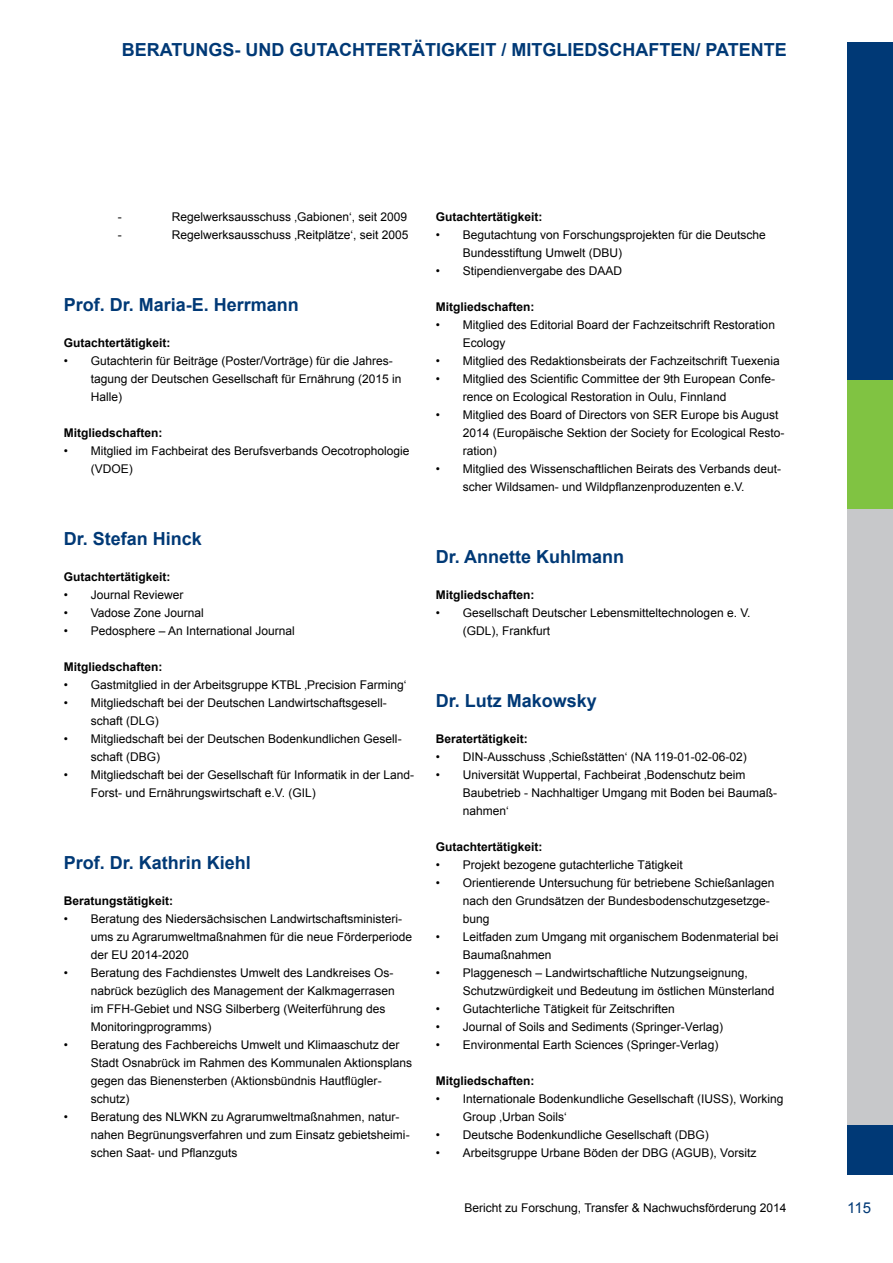
<style>
.page{position:relative;width:893px;height:1263px;background:#fff}
.page>*{position:absolute;margin:0;border:0;box-sizing:border-box;transform-origin:0 0}
.t1{font:700 18px "Arial";color:#003976}
.t2{font:15px "Arial";color:#003976}
.t3{font:12px/18px "Arial";color:#000}
.t4{font:700 12px "Arial";color:#000}
</style>
<div class="page">
<div style="left:847px;top:1110px;width:46px;height:65px;background:#003976"></div>
<div style="left:847px;top:443px;width:46px;height:681px;background:#c7c8ca"></div>
<div style="left:847px;top:356px;width:46px;height:152px;background:#80c342"></div>
<div style="left:847px;top:43px;width:46px;height:336px;background:#003976"></div>
<h1 class="t1" style="left:122px;top:37px;width:26px">Berat</h1>
<h1 class="t1" style="left:183px;top:37px;width:147px">ungs- und Gutachtert</h1>
<h1 class="t1" style="left:412px;top:37px;width:66px">ätigkeit</h1>
<h1 class="t1" style="left:501px;top:37px;width:109px">/ Mitgliedschaften</h1>
<h1 class="t1" style="left:695px;top:37px;width:23px">/ Patente</h1>
<p class="t3" style="left:118px;top:208px;width:5px">-</p>
<p class="t3" style="left:172px;top:208px;width:237px">Regelwerksausschuss ‚Gabionen‘, seit 2009</p>
<p class="t3" style="left:118px;top:226px;width:5px">-</p>
<p class="t3" style="left:172px;top:226px;width:238px">Regelwerksausschuss ‚Reitplätze‘, seit 2005</p>
<h1 class="t1" style="left:64px;top:293px;width:237px">Prof. Dr. Maria-E. Herrmann</h1>
<p class="t4" style="left:64px;top:335px;width:108px">Gutachtertätigkeit:</p>
<p class="t3" style="left:91px;top:352px;width:312px;text-indent:-27px">• Gutachterin für Beiträge (Poster/Vorträge) für die Jahres&shy;tagung der Deutschen Gesellschaft für Ernährung (2015 in<br>Halle)</p>
<p class="t4" style="left:64px;top:425px;width:100px">Mitgliedschaften:</p>
<p class="t3" style="left:91px;top:442px;width:320px;text-indent:-27px">• Mitglied im Fachbeirat des Berufsverbands Oecotrophologie (VDOE)</p>
<h1 class="t1" style="left:64px;top:527px;width:140px">Dr. Stefan Hinck</h1>
<p class="t4" style="left:64px;top:569px;width:108px">Gutachtertätigkeit:</p>
<p class="t3" style="left:64px;top:586px;width:121px">• Journal Reviewer</p>
<p class="t3" style="left:64px;top:604px;width:142px">• Vadose Zone Journal</p>
<p class="t3" style="left:64px;top:622px;width:233px">• Pedosphere – An International Journal</p>
<p class="t4" style="left:64px;top:659px;width:100px">Mitgliedschaften:</p>
<p class="t3" style="left:64px;top:676px;width:211px">• Gastmitglied in der Arbeitsgruppe KTBL</p>
<p class="t3" style="left:304px;top:676px;width:104px">‚Precision Farming‘</p>
<p class="t3" style="left:91px;top:694px;width:298px;text-indent:-27px">• Mitgliedschaft bei der Deutschen Landwirtschaftsgesell&shy;schaft (DLG)</p>
<p class="t3" style="left:91px;top:730px;width:312px;text-indent:-27px">• Mitgliedschaft bei der Deutschen Bodenkundlichen Gesell&shy;schaft (DBG</p>
<p class="t3" style="left:156px;top:748px;width:5px">)</p>
<p class="t3" style="left:91px;top:766px;width:325px;text-indent:-27px">• Mitgliedschaft bei der Gesellschaft für Informatik in der Land-<br>Forst- und Ernährungswirtschaft e.V. (GIL)</p>
<h1 class="t1" style="left:64px;top:851px;width:189px">Prof. Dr. Kathrin Kiehl</h1>
<p class="t4" style="left:64px;top:893px;width:111px">Beratungstätigkeit:</p>
<p class="t3" style="left:91px;top:910px;width:323px;text-indent:-27px">• Beratung des N iedersächsischen Landwirtschaftsministeri&shy;ums zu Agrarumweltmaßnahmen für die neue Förderperiode der EU</p>
<p class="t3" style="left:131px;top:946px;width:59px">2014-2020</p>
<p class="t3" style="left:91px;top:964px;width:306px;text-align:justify;text-indent:-27px">• Beratung des Fachdienstes U mwelt des Landkreises Os&shy;nabrück bezüglich des Management der Kalkmagerrasen im FFH</p>
<p class="t3" style="left:130px;top:1000px;width:71px">-Gebiet und NSGS</p>
<p class="t3" style="left:233px;top:1000px;width:153px">ilberberg (Weiterführung des</p>
<p class="t3" style="left:91px;top:1018px;width:122px">Monitoringprogramms)</p>
<p class="t3" style="left:91px;top:1036px;width:323px;text-indent:-27px">• Beratung des Fachbereichs U mwelt und Klimaaschutz der Stadt Osnabrück im Rahmen des Kommunalen Aktionsplans gegen das Bienensterben (Aktionsbündnis Hautflügler&shy;schutz)</p>
<p class="t3" style="left:64px;top:1108px;width:106px">• Beratung des NLWKN</p>
<p class="t3" style="left:91px;top:1108px;width:320px;text-indent:121px">zu Agrarumweltmaßnahmen, natur&shy;nahen Begrünungsverfahren und zum Einsatz gebietsheimi&shy;schen Saat- und Pflanzguts</p>
<p class="t4" style="left:436px;top:209px;width:108px">Gutachtertätigkeit:</p>
<p class="t3" style="left:463px;top:226px;width:304px;text-indent:-27px">• Begutachtung von Forschungsprojekten für die Deutsche<br>Bundesstiftung U mwelt (DBU</p>
<p class="t3" style="left:618px;top:244px;width:5px">)</p>
<p class="t3" style="left:436px;top:262px;width:186px">• Stipendienvergabe des DAAD</p>
<p class="t4" style="left:436px;top:299px;width:100px">Mitgliedschaften:</p>
<p class="t3" style="left:463px;top:316px;width:314px;text-indent:-27px">• Mitglied des Editorial Board der Fachzeitschrift Restoration<br>Ecology</p>
<p class="t3" style="left:436px;top:352px;width:345px">• Mitglied des Redaktionsbeirats der Fachzeitschrift Tuexenia</p>
<p class="t3" style="left:463px;top:370px;width:314px;text-indent:-27px">• Mitglied des Scientific Committee der 9th European Confe&shy;rence on Ecological Restoration in Oulu, Finnland</p>
<p class="t3" style="left:436px;top:406px;width:222px">• Mitglied des Board of D irectors von SERE</p>
<p class="t3" style="left:463px;top:406px;width:323px;text-indent:226px">urope bis August<br>2014 (Europäische Sektion der Society for Ecological Resto&shy;ration)</p>
<p class="t3" style="left:463px;top:460px;width:320px;text-indent:-27px">• Mitglied des Wissenschaftlichen Beirats des Verbands deut&shy;scher Wildsamen- und Wildpflanzenproduzenten e.V.</p>
<h1 class="t1" style="left:436px;top:545px;width:190px">Dr. Annette Kuhlmann</h1>
<p class="t4" style="left:436px;top:587px;width:100px">Mitgliedschaften:</p>
<p class="t3" style="left:463px;top:604px;width:289px;text-indent:-27px">• Gesellschaft Deutscher Lebensmitteltechnologen e. V. (GDL</p>
<p class="t3" style="left:491px;top:622px;width:60px">), Frankfurt</p>
<h1 class="t1" style="left:436px;top:689px;width:163px">Dr. Lutz Makowsky</h1>
<p class="t4" style="left:436px;top:731px;width:94px">Beratertätigkeit:</p>
<p class="t3" style="left:436px;top:748px;width:312px">• DIN-Ausschuss ‚Schießstätten‘ (NA 119-01-02-06-02)</p>
<p class="t3" style="left:463px;top:766px;width:316px;text-indent:-27px">• U niversität Wuppertal, Fachbeirat ‚Bodenschutz beim<br>Baubetrieb - Nachhaltiger U mgang mit Boden bei Baumaß&shy;nahmen‘</p>
<p class="t4" style="left:436px;top:839px;width:108px">Gutachtertätigkeit:</p>
<p class="t3" style="left:436px;top:856px;width:248px">• Projekt bezogene gutachterliche Tätigkeit</p>
<p class="t3" style="left:463px;top:874px;width:313px;text-indent:-27px">• Orientierende U ntersuchung für betriebene Schießanlagen nach den Grundsätzen der Bundesbodenschutzgesetzge&shy;bung</p>
<p class="t3" style="left:463px;top:928px;width:317px;text-indent:-27px">• Leitfaden zum U mgang mit organischem Bodenmaterial bei<br>Baumaßnahmen</p>
<p class="t3" style="left:463px;top:964px;width:313px;text-indent:-27px">• Plaggenesch – Landwirtschaftliche N utzungseignung,<br>Schutzwürdigkeit und Bedeutung im östlichen M ünsterland</p>
<p class="t3" style="left:436px;top:1000px;width:240px">• Gutachterliche Tätigkeit für Zeitschriften</p>
<p class="t3" style="left:436px;top:1018px;width:289px">• Journal of Soils and Sediments (Springer-Verlag)</p>
<p class="t3" style="left:436px;top:1036px;width:284px">• Environmental Earth Sciences (Springer-Verlag)</p>
<p class="t4" style="left:436px;top:1073px;width:100px">Mitgliedschaften:</p>
<p class="t3" style="left:436px;top:1090px;width:278px">• Internationale Bodenkundliche Gesellschaft (IUSS</p>
<p class="t3" style="left:729px;top:1090px;width:56px">), Working</p>
<p class="t3" style="left:463px;top:1108px;width:106px">Group ‚U rban Soils‘</p>
<p class="t3" style="left:436px;top:1126px;width:253px">• Deutsche Bodenkundliche Gesellschaft (DBG</p>
<p class="t3" style="left:705px;top:1126px;width:5px">)</p>
<p class="t3" style="left:436px;top:1144px;width:210px">• Arbeitsgruppe U rbane Böden der DBG</p>
<p class="t3" style="left:672px;top:1144px;width:22px">(AGUB</p>
<p class="t3" style="left:710px;top:1144px;width:48px">), Vorsitz</p>
<p class="t3" style="left:464px;top:1199px;width:324px">Bericht zu Forschung, Transfer &amp; Nachwuchsförderung 2014</p>
<p class="t2" style="left:847px;top:1197px;width:25px">115</p>
</div>
